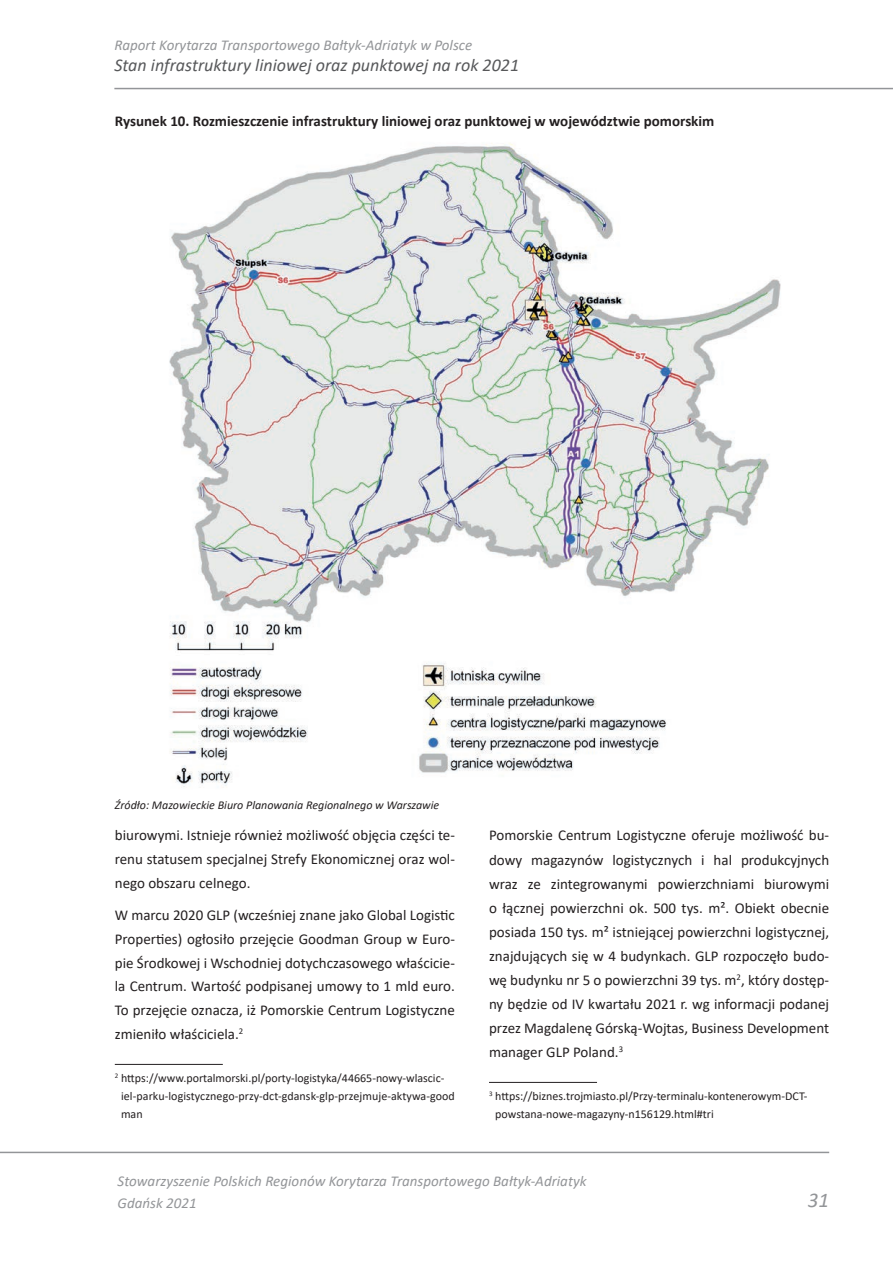
<style>
.page{position:relative;width:893px;height:1263px;background:#fff}
.page>*{position:absolute;margin:0;border:0;box-sizing:border-box;transform-origin:0 0}
.t1{font:italic 21px "Calibri";color:#939598}
.t2{font:italic 18px "Calibri";color:#57585a}
.TXT_prosty{font:15px/24px "Calibri";color:#231f20;text-align:justify}
.t3{font:italic 15px/22.5px "Calibri";color:#939598}
.Legenda_Tytuł_tabeli{font:700 15px "Calibri";color:#231f20}
.TXT_prosty-2{font:12px/18px "Calibri";color:#231f20}
.źródło{font:italic 12px "Calibri";color:#231f20}
</style>
<div class="page">
<hr style="left:114px;top:88px;width:779px;height:1px;background:#939598">
<hr style="left:0;top:1152px;width:829px;height:1px;background:#939598">
<hr style="left:115px;top:1064px;width:108px;height:1px;background:#231f20">
<hr style="left:489px;top:1082px;width:108px;height:1px;background:#231f20">
<img style="left:169px;top:143px;width:612px;height:644px">
<p class="t3" style="left:114px;top:33px;width:359px">Raport Korytarza Transportowego Bałtyk-Adriatyk w Polsce</p>
<p class="t2" style="left:114px;top:52px;width:406px">Stan infrastruktury liniowej oraz punktowej na rok 2021</p>
<p class="Legenda_Tytuł_tabeli" style="left:115px;top:110px;width:601px">Rysunek 10. Rozmieszczenie infrastruktury liniowej oraz punktowej w województwie pomorskim</p>
<p class="źródło" style="left:115px;top:797px;width:326px">Źródło: Mazowieckie Biuro Planowania Regionalnego w Warszawie</p>
<p class="TXT_prosty" style="left:115px;top:823px;width:342px">biurowymi. Istnieje również możliwość objęcia części te&shy;renu statusem specjalnej Strefy Ekonomicznej oraz wol&shy;nego obszaru celnego.</p>
<p class="TXT_prosty" style="left:115px;top:903px;width:342px">W marcu 2020 GLP (wcześniej znane jako Global Logistic Properties) ogłosiło przejęcie Goodman Group w Euro&shy;pie Środkowej i Wschodniej dotychczasowego właścicie&shy;la Centrum. Wartość podpisanej umowy to 1 mld euro.<br>To przejęcie oznacza, iż Pomorskie Centrum Logistyczne zmieniło właściciela.<sup>2</sup></p>
<p class="TXT_prosty-2" style="left:121px;top:1069px;width:335px;text-indent:-6px"><sup>2</sup> https://www.portalmorski.pl/porty-logistyka/44665-nowy-wlascic&shy;iel-parku-logistycznego-przy-dct-gdansk-glp-przejmuje-aktywa-good man</p>
<p class="TXT_prosty" style="left:489px;top:823px;width:342px">Pomorskie Centrum Logistyczne oferuje możliwość bu&shy;dowy magazynów logistycznych i hal produkcyjnych wraz ze zintegrowanymi powierzchniami biurowymi o łącznej powierzchni ok. 500 tys. m². Obiekt obecnie posiada 150 tys. m² istniejącej powierzchni logistycznej, znajdujących się w 4 budynkach. GLP rozpoczęło budo&shy;wę budynku nr 5 o powierzchni 39 tys. m<sup>2</sup>, który dostęp&shy;ny będzie od IV kwartału 2021 r. wg informacji podanej przez Magdalenę Górską-Wojtas, Business Development manager GLP Poland.<sup>3</sup></p>
<p class="TXT_prosty-2" style="left:495px;top:1087px;width:314px;text-indent:-6px"><sup>3</sup> https://biznes.trojmiasto.pl/Przy-terminalu-kontenerowym-DCT&shy;powstana-nowe-magazyny-n156129.html#tri</p>
<p class="t3" style="left:118px;top:1169px;width:470px">Stowarzyszenie Polskich Regionów Korytarza Transportowego Bałtyk-Adriatyk<br>Gdańsk 2021</p>
<h1 class="t1" style="left:808px;top:1185px;width:23px">31</h1>
</div>
